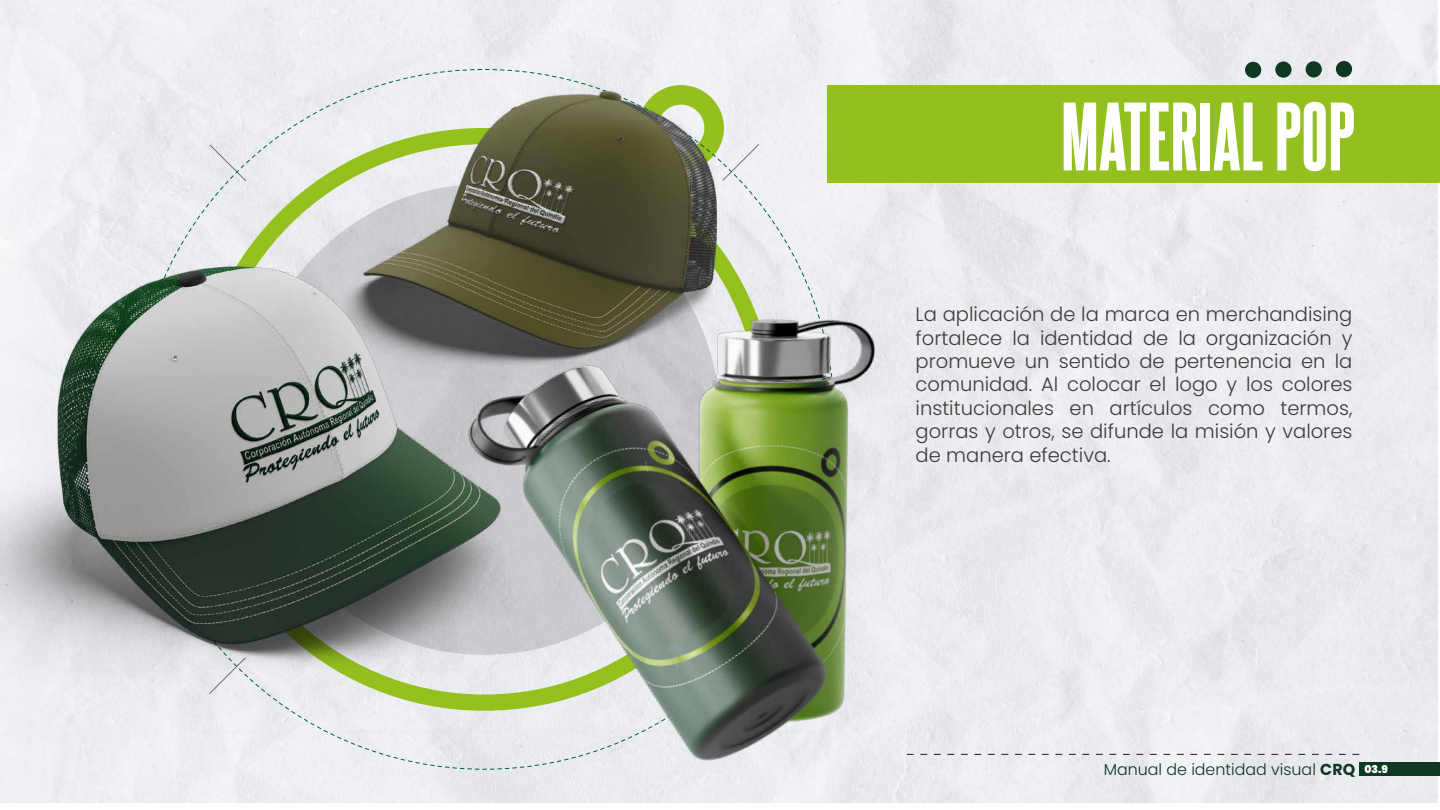
<style>
.page{position:relative;width:1440px;height:810px;background:#fff}
.page>*{position:absolute;margin:0;border:0;box-sizing:border-box;transform-origin:0 0}
.t1{font:82.5px "Steelfish Eb";color:#fff}
.t2{font:300 19.5px/23.4px "Poppins";color:#3c3c3b;text-align:justify}
.t3{font:300 15.83px "Poppins";color:#0e3822}
.s1{font-weight:700}
</style>
<div class="page">
<div style="left:0;top:0;width:1437px;height:802px;background:#eaecef"></div>
<div style="left:827px;top:85px;width:613px;height:98px;background:#93bf1f"></div>
<div style="left:1336px;top:61px;width:16px;height:16px;background:#0e3822;border-radius:50%"></div>
<div style="left:1306px;top:61px;width:16px;height:17px;background:#0e3822;border-radius:50%"></div>
<div style="left:1275px;top:61px;width:17px;height:17px;background:#0e3822;border-radius:50%"></div>
<div style="left:1245px;top:62px;width:16px;height:16px;background:#0e3822;border-radius:50%"></div>
<svg style="left:1111px;top:754px;width:248px;height:1px"></svg>
<div style="left:1359px;top:762px;width:81px;height:13px;background:#0e3822"></div>
<img style="left:0;top:743px;width:8px;height:44px">
<img style="left:0;top:12px;width:870px;height:731px">
<img style="left:329px;top:171px;width:782px;height:632px">
<h1 class="t1" style="left:1061px;top:77px;width:295px">MATERIAL POP</h1>
<p class="t2" style="left:916px;top:303px;width:438px">La aplicación de la marca en merchandising fortalece la identidad de la organización y promueve un sentido de pertenencia en la comunidad. Al colocar el logo y los colores institucionales en artículos como termos, gorras y otros, se difunde la misión y valores de manera efectiva.</p>
<p class="t3" style="left:1104px;top:761px;width:286px">Manual de identidad visual <span class="s1">CRQ</span> <sup>03.9</sup></p>
</div>
